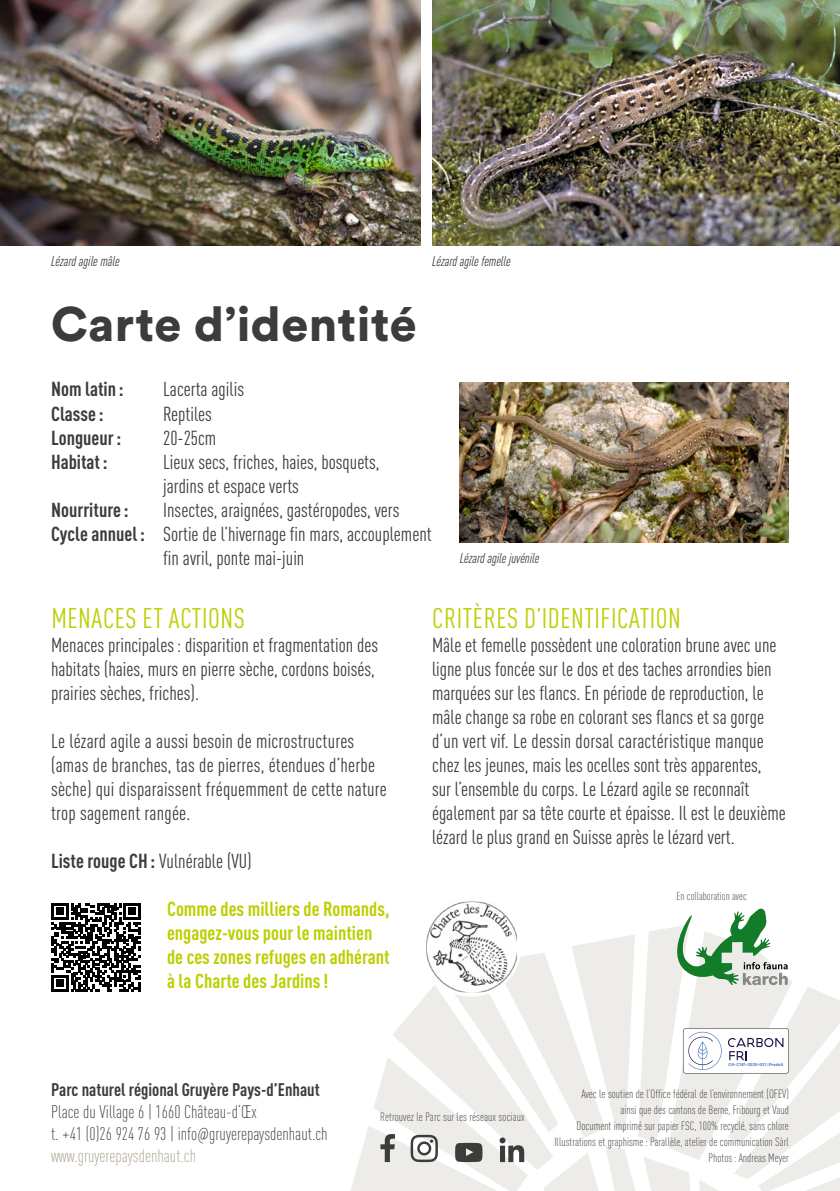
<style>
.page{position:relative;width:840px;height:1191px;background:#fff}
.page>*{position:absolute;margin:0;border:0;box-sizing:border-box;transform-origin:0 0}
.t1{font:900 48px "Circular Std";letter-spacing:.01em;color:#3c3c3b}
.t2{font:condensed 28px "DIN Pro";letter-spacing:.02em;color:#bccf00}
.t3{font:condensed 20px/24px "DIN Pro";color:#3c3c3b}
.t4{font:700 condensed 20px/24px "DIN Pro";color:#bccf00}
.t5{font:700 condensed 20px "DIN Pro";color:#3c3c3b}
.t6{font:300 condensed 18px/22px "DIN Pro";color:#3c3c3b}
.t7{font:700 condensed 18px "DIN Pro";color:#3c3c3b}
.t8{font:300 condensed 18px "DIN Pro";color:#aba28d}
.t9{font:italic condensed 14px "DIN Pro";color:#3c3c3b}
.t10{font:300 condensed 12px/16px "DIN Pro";color:#3c3c3b;text-align:right}
.t11{font:300 condensed 11.4px "DIN Pro";color:#3c3c3b}
.t12{font:900 4px "Roboto";letter-spacing:.02em;color:#4f7ec0}
.s1{font-weight:700}
</style>
<div class="page">
<hr style="left:839px;top:180px;width:1px;height:557px;background:#dadada">
<svg style="left:52px;top:903px;width:88px;height:88px"></svg>
<svg style="left:350px;top:908px;width:489px;height:283px"></svg>
<div style="left:422px;top:897px;width:99px;height:99px;background:#fff;border-radius:50%"></div>
<img style="left:426px;top:901px;width:90px;height:91px">
<img style="left:0;top:0;width:420px;height:245px">
<img style="left:432px;top:0;width:407px;height:245px">
<img style="left:459px;top:382px;width:329px;height:160px">
<p class="t9" style="left:51px;top:251px;width:70px">Lézard agile mâle</p>
<p class="t9" style="left:432px;top:251px;width:80px">Lézard agile femelle</p>
<h1 class="t1" style="left:51px;top:292px;width:367px">Carte d’identité</h1>
<p class="t5" style="left:51px;top:374px;width:74px">Nom latin :</p>
<p class="t3" style="left:163px;top:376px;width:82px">Lacerta agilis</p>
<p class="t5" style="left:51px;top:398px;width:54px">Classe:</p>
<p class="t3" style="left:163px;top:400px;width:50px">Reptiles</p>
<p class="t5" style="left:51px;top:422px;width:72px">Longueur:</p>
<p class="t3" style="left:163px;top:424px;width:55px">20-25cm</p>
<p class="t5" style="left:51px;top:446px;width:58px">Habitat:</p>
<p class="t3" style="left:163px;top:448px;width:218px">Lieux secs, friches, haies, bosquets, jardins et espace verts</p>
<p class="t5" style="left:51px;top:494px;width:79px">Nourriture:</p>
<p class="t3" style="left:163px;top:496px;width:237px">Insectes, araignées, gastéropodes, vers</p>
<p class="t3" style="left:51px;top:520px;width:382px"><span class="s1">Cycle annuel:</span> Sortie de l’hivernage fin mars, accouplement</p>
<p class="t3" style="left:163px;top:544px;width:143px">fin avril, ponte mai-juin</p>
<h2 class="t2" style="left:51px;top:598px;width:195px">MENACES ET ACTIONS</h2>
<p class="t3" style="left:51px;top:631px;width:328px">Menaces principales: disparition et fragmentation des habitats (haies, murs en pierre sèche, cordons boisés, prairies sèches, friches).</p>
<p class="t3" style="left:51px;top:727px;width:337px">Le lézard agile a aussi besoin de microstructures (amas de branches, tas de pierres, étendues d’herbe sèche) qui disparaissent fréquemment de cette nature trop sagement rangée.</p>
<p class="t3" style="left:51px;top:847px;width:202px"><span class="s1">Liste rouge CH :</span> Vulnérable (VU)</p>
<p class="t4" style="left:167px;top:895px;width:224px">Comme des milliers de Romands, engagez-vous pour le maintien de ces zones refuges en adhérant à la Charte des Jardins!</p>
<p class="t9" style="left:459px;top:548px;width:81px">Lézard agile juvénile</p>
<h2 class="t2" style="left:432px;top:598px;width:250px">CRITÈRES D’IDENTIFICATION</h2>
<p class="t3" style="left:432px;top:631px;width:355px">Mâle et femelle possèdent une coloration brune avec une ligne plus foncée sur le dos et des taches arrondies bien marquées sur les flancs. En période de reproduction, le mâle change sa robe en colorant ses flancs et sa gorge d’un vert vif. Le dessin dorsal caractéristique manque chez les jeunes, mais les ocelles sont très apparentes,<br>sur l’ensemble du corps. Le Lézard agile se reconnaît également par sa tête courte et épaisse. Il est le deuxième lézard le plus grand en Suisse après le lézard vert.</p>
<p class="t11" style="left:676px;top:887px;width:72px">En collaboration avec</p>
<p class="t7" style="left:51px;top:1076px;width:270px">Parc naturel régional Gruyère Pays-d’Enhaut</p>
<p class="t6" style="left:51px;top:1099px;width:278px">Place du Village 6 | 1660 Château-d’Œx<br>t. +41 (0)26 924 76 93 | info@gruyerepaysdenhaut.ch</p>
<p class="t8" style="left:51px;top:1143px;width:146px">www.gruyerepaysdenhaut.ch</p>
<p class="t10" style="left:380px;top:1108px;width:146px">Retrouvez le Parc sur les réseaux sociaux</p>
<p class="t12" style="left:728px;top:1061px;width:56px">CH-C181-2020-021 | Produit</p>
<p class="t10" style="left:554px;top:1085px;width:236px">Avec le soutien de l’Office fédéral de l’environnement (OFEV)<br>ainsi que des cantons de Berne, Fribourg et Vaud<br>Document imprimé sur papier FSC, 100% recyclé, sans chlore Illustrations et graphisme: Parallèle, atelier de communication Sàrl Photos: Andreas Meyer</p>
</div>
